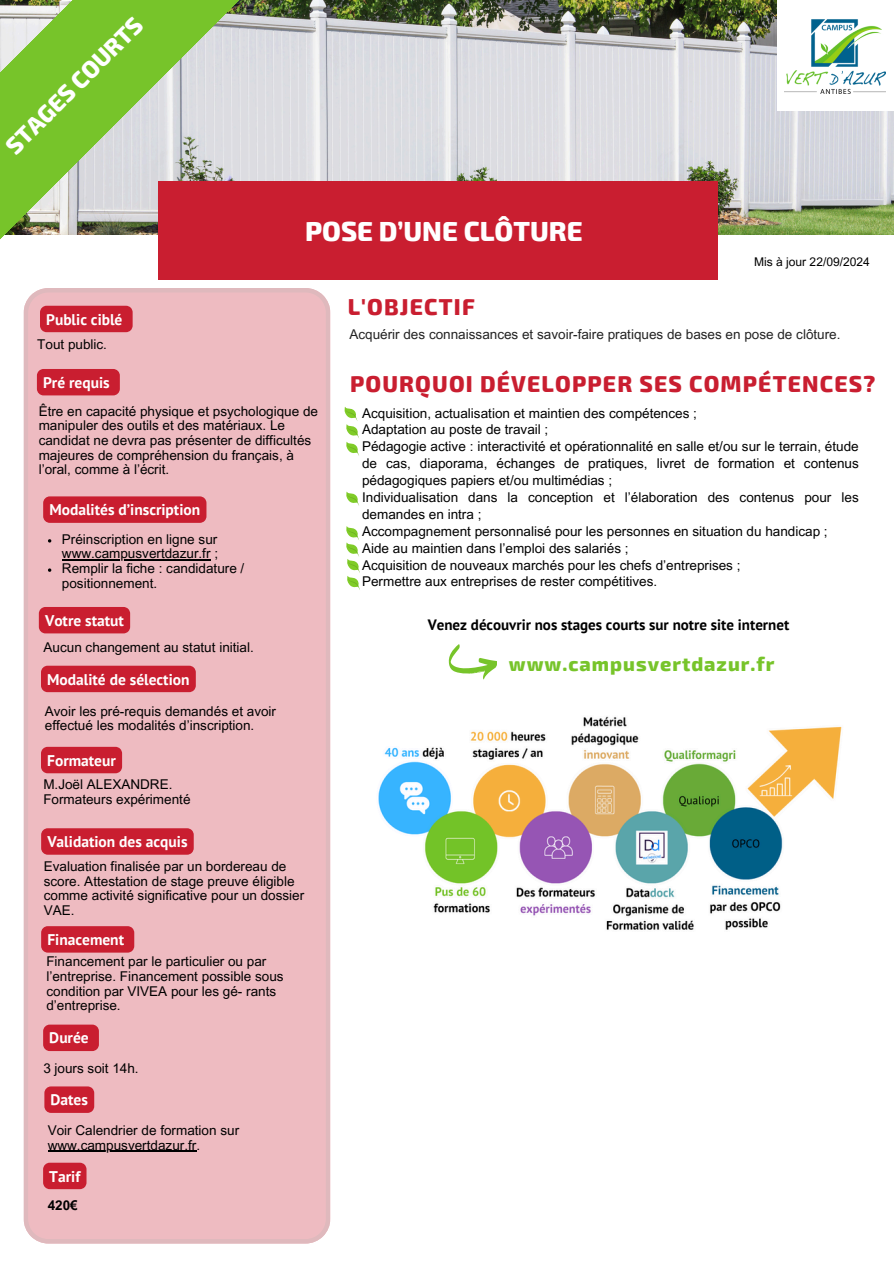
<style>
.page{position:relative;width:894px;height:1264px;background:#fff}
.page>*{position:absolute;margin:0;border:0;box-sizing:border-box;transform-origin:0 0}
.t1{font:800 27px "Exo 2";color:#fff}
.t2{font:800 23.4px "Exo 2";color:#fff}
.t3{font:800 22.5px "Exo 2";letter-spacing:.05em;color:#c91e30}
.t4{font:800 19.5px "Exo 2";letter-spacing:.05em;color:#77c42a}
.t5{font:700 15.45px "PT Sans";color:#fff}
.t6{font:700 15px "PT Sans";color:#000}
.t7{font:13.5px/14.7px "Arial MT Pro";color:#000}
.t8{font:13.5px "Arial MT Pro";color:#222}
.t9{font:700 13.5px "Arial MT Pro";color:#000}
.t10{font:12px "Arial MT Pro";color:#000}
</style>
<div class="page">
<div style="left:24px;top:288px;width:306px;height:955px;background:#eebbc1"></div>
<img style="left:270px;top:0;width:623px;height:235px">
<div style="left:777px;top:0;width:116px;height:111px;background:#fff"></div>
<img style="left:784px;top:19px;width:101px;height:74px">
<div style="left:159px;top:181px;width:558px;height:99px;background:#c91e30"></div>
<svg style="left:0;top:0;width:270px;height:259px"></svg>
<svg style="left:346px;top:491px;width:13px;height:15px"></svg>
<svg style="left:448px;top:644px;width:48px;height:35px"></svg>
<svg style="left:344px;top:407px;width:15px;height:49px"></svg>
<svg style="left:346px;top:526px;width:14px;height:64px"></svg>
<div style="left:39px;top:607px;width:91px;height:26px;background:#c91e30"></div>
<div style="left:40px;top:306px;width:93px;height:26px;background:#c91e30"></div>
<div style="left:37px;top:369px;width:83px;height:26px;background:#c91e30;border-radius:7px"></div>
<svg style="left:43px;top:496px;width:163px;height:27px;background:#ca2234"></svg>
<hr style="left:62px;top:559px;width:148px;height:1px;background:#000">
<svg style="left:48px;top:568px;width:3px;height:4px"></svg>
<div style="left:41px;top:926px;width:93px;height:26px;background:#c91e30"></div>
<div style="left:43px;top:1024px;width:56px;height:27px;background:#c91e30;border-radius:7px"></div>
<svg style="left:43px;top:1162px;width:43px;height:27px"></svg>
<div style="left:41px;top:665px;width:155px;height:27px;background:#c91e30"></div>
<div style="left:41px;top:746px;width:81px;height:27px;background:#c91e30"></div>
<div style="left:41px;top:828px;width:153px;height:26px;background:#c91e30"></div>
<svg style="left:44px;top:1086px;width:50px;height:26px"></svg>
<hr style="left:48px;top:1150px;width:148px;height:1px;background:#000">
<img style="left:378px;top:716px;width:464px;height:214px">
<p class="t2" style="left:-1px;top:139px;width:184px;rotate:-45deg">STAGES COURTS</p>
<h6 class="t1" style="left:305px;top:213px;width:279px">POSE D’UNE CLÔTURE</h6>
<h4 class="t10" style="left:753px;top:257px;width:117px">Mis à jour 22/09/2024</h4>
<h4 class="t5" style="left:46px;top:309px;width:78px">Public ciblé</h4>
<h6 class="t7" style="left:37px;top:338px;width:71px">Tout public.</h6>
<h4 class="t5" style="left:43px;top:372px;width:68px">Pré requis</h4>
<h6 class="t7" style="left:39px;top:405px;width:281px">Être en capacité physique et psychologique de manipuler des outils et des matériaux. Le candidat ne devra pas présenter de difficultés majeures de compréhension du français, à l’oral, comme à l’écrit.</h6>
<h6 class="t5" style="left:49px;top:499px;width:152px">Modalités d’inscription</h6>
<h6 class="t7" style="left:62px;top:533px;width:157px">Préinscription en ligne sur</h6>
<h6 class="t7" style="left:62px;top:548px;width:184px">www.campusvertdazur.fr ;<br>Remplir la fiche : candidature /</h6>
<p class="t7" style="left:62px;top:577px;width:97px">positionnement.</p>
<p class="t5" style="left:45px;top:610px;width:80px">Votre statut</p>
<h6 class="t7" style="left:44px;top:641px;width:212px">Aucun changement au statut initial.</h6>
<p class="t5" style="left:47px;top:669px;width:144px">Modalité de sélection</p>
<p class="t7" style="left:45px;top:705px;width:233px">Avoir les pré-requis demandés et avoir effectué les modalités d’inscription.</p>
<h4 class="t5" style="left:47px;top:750px;width:70px">Formateur</h4>
<p class="t7" style="left:43px;top:779px;width:149px">M.Joël ALEXANDRE.<br>Formateurs expérimenté</p>
<p class="t5" style="left:47px;top:831px;width:142px">Validation des acquis</p>
<p class="t7" style="left:44px;top:860px;width:262px">Evaluation finalisée par un bordereau de score. Attestation de stage preuve éligible comme activité significative pour un dossier VAE.</p>
<p class="t5" style="left:47px;top:929px;width:78px">Finacement</p>
<h6 class="t7" style="left:46px;top:956px;width:239px">Financement par le particulier ou par l’entreprise. Financement possible sous condition par VIVEA pour les gé- rants d’entreprise.</h6>
<p class="t5" style="left:49px;top:1027px;width:41px">Durée</p>
<p class="t7" style="left:43px;top:1062px;width:97px">3 jours soit 14h.</p>
<p class="t5" style="left:51px;top:1089px;width:39px">Dates</p>
<h4 class="t7" style="left:48px;top:1124px;width:193px">Voir Calendrier de formation sur</h4>
<p class="t7" style="left:48px;top:1139px;width:154px">www.campusvertdazur.fr.</p>
<p class="t5" style="left:49px;top:1165px;width:32px">Tarif</p>
<h4 class="t9" style="left:48px;top:1200px;width:32px">420€</h4>
<h4 class="t3" style="left:347px;top:292px;width:129px">L'OBJECTIF</h4>
<h1 class="t8" style="left:349px;top:329px;width:492px">Acquérir des connaissances et savoir-faire pratiques de bases en pose de clôture.</h1>
<p class="t3" style="left:350px;top:369px;width:526px">POURQUOI DÉVELOPPER SES COMPÉTENCES?</p>
<p class="t7" style="left:362px;top:406px;width:498px;line-height:16.8px">Acquisition, actualisation et maintien des compétences ;<br>Adaptation au poste de travail ;<br>Pédagogie active : interactivité et opérationnalité en salle et/ou sur le terrain, étude de cas, diaporama, échanges de pratiques, livret de formation et contenus pédagogiques papiers et/ou multimédias ;<br>Individualisation dans la conception et l’élaboration des contenus pour les demandes en intra ;<br>Accompagnement personnalisé pour les personnes en situation du handicap ;<br>Aide au maintien dans l’emploi des salariés ;<br>Acquisition de nouveaux marchés pour les chefs d’entreprises ;<br>Permettre aux entreprises de rester compétitives.</p>
<p class="t6" style="left:427px;top:614px;width:363px">Venez découvrir nos stages courts sur notre site internet</p>
<p class="t4" style="left:508px;top:651px;width:267px">www.campusvertdazur.fr</p>
</div>
